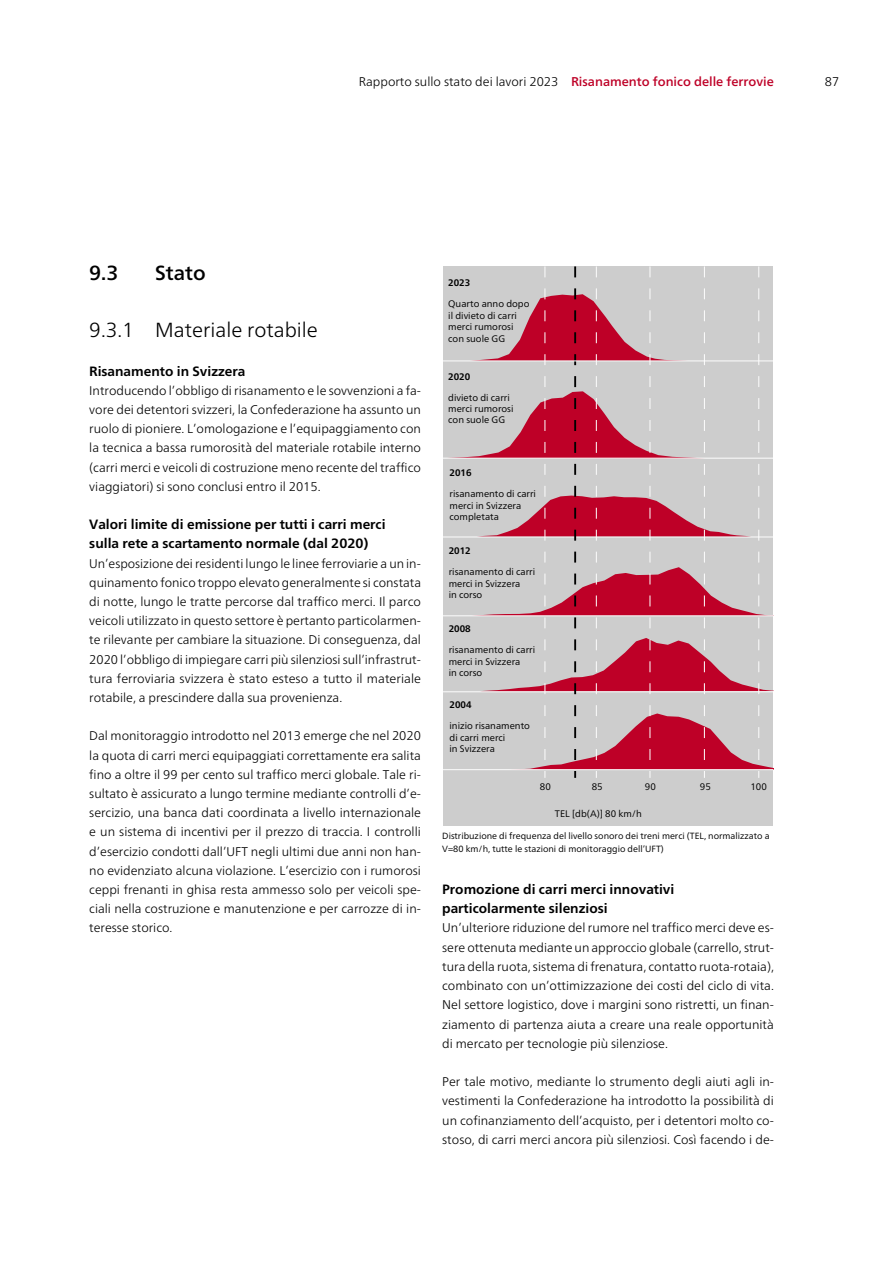
<style>
.page{position:relative;width:893px;height:1263px;background:#fff}
.page>*{position:absolute;margin:0;border:0;box-sizing:border-box;transform-origin:0 0}
._03_Untertitel_Nr{font:300 20.4px "Frutiger Neue LT";color:#000}
._02_Titel_Nr{font:500 20.4px "Frutiger Neue LT";color:#000}
._04_Zwischentitel{font:700 13.5px/19.2px "Frutiger Neue LT";color:#000}
._05_Fliesstext{font:300 12.6px/19.2px "Frutiger Neue LT";color:#000;text-align:justify}
.t1{font:9.45px/11.4px "Frutiger Neue LT";color:#000}
.t2{font:700 9.45px "Frutiger Neue LT";color:#000}
.t3{font:9px/13.5px "Frutiger Neue LT";color:#000}
.s1{font-weight:500;font-size:12.75px;color:#be0027}
</style>
<div class="page">
<div style="left:443px;top:266px;width:330px;height:560px;background:#cdcdcd"></div>
<hr style="left:443px;top:536px;width:330px;height:1px;background:#fff">
<hr style="left:443px;top:691px;width:330px;height:1px;background:#fff">
<svg style="left:446px;top:266px;width:327px;height:512px"></svg>
<hr style="left:443px;top:769px;width:330px;height:1px;background:#fff">
<hr style="left:443px;top:615px;width:330px;height:1px;background:#fff">
<hr style="left:443px;top:458px;width:330px;height:1px;background:#fff">
<hr style="left:443px;top:360px;width:330px;height:1px;background:#fff">
<h2 class="_02_Titel_Nr" style="left:89px;top:260px;width:31px">9.3</h2>
<h2 class="_02_Titel_Nr" style="left:155px;top:260px;width:52px">Stato</h2>
<p class="_05_Fliesstext" style="left:359px;top:72px;width:417px">Rapporto sullo stato dei lavori 2023 <span class="s1">Risanamento fonico delle ferrovie</span></p>
<p class="_05_Fliesstext" style="left:825px;top:72px;width:16px">87</p>
<p class="t2" style="left:448px;top:278px;width:24px">2023</p>
<h3 class="_03_Untertitel_Nr" style="left:89px;top:318px;width:230px">9.3.1 Materiale rotabile</h3>
<p class="_04_Zwischentitel" style="left:89px;top:361px;width:158px">Risanamento in Svizzera</p>
<p class="_05_Fliesstext" style="left:89px;top:381px;width:333px">Introducendo l’obbligo di risanamento e le sovvenzioni a fa&shy;vore dei detentori svizzeri, la Confederazione ha assunto un ruolo di pioniere. L’omologazione e l’equipaggiamento con la tecnica a bassa rumorosità del materiale rotabile interno (carri merci e veicoli di costruzione meno recente del traffico viaggiatori) si sono conclusi entro il 2015.</p>
<p class="_04_Zwischentitel" style="left:89px;top:515px;width:298px">Valori limite di emissione per tutti i carri merci sulla rete a scartamento normale (dal 2020)</p>
<p class="_05_Fliesstext" style="left:89px;top:553px;width:333px">Un’esposizione dei residenti lungo le linee ferroviarie a un in&shy;quinamento fonico troppo elevato generalmente si constata di notte, lungo le tratte percorse dal traffico merci. Il parco veicoli utilizzato in questo settore è pertanto particolarmen&shy;te rilevante per cambiare la situazione. Di conseguenza, dal 2020 l’obbligo di impiegare carri più silenziosi sull’infrastrut&shy;tura ferroviaria svizzera è stato esteso a tutto il materiale rotabile, a prescindere dalla sua provenienza.</p>
<p class="_05_Fliesstext" style="left:89px;top:726px;width:333px">Dal monitoraggio introdotto nel 2013 emerge che nel 2020 la quota di carri merci equipaggiati correttamente era salita fino a oltre il 99 per cento sul traffico merci globale. Tale ri&shy;sultato è assicurato a lungo termine mediante controlli d’e&shy;sercizio, una banca dati coordinata a livello internazionale e un sistema di incentivi per il prezzo di traccia. I controlli d’esercizio condotti dall’UFT negli ultimi due anni non han&shy;no evidenziato alcuna violazione. L’esercizio con i rumorosi ceppi frenanti in ghisa resta ammesso solo per veicoli spe&shy;ciali nella costruzione e manutenzione e per carrozze di in&shy;teresse storico.</p>
<p class="t1" style="left:448px;top:298px;width:83px">Quarto anno dopo il divieto di carri merci rumorosi con suole GG</p>
<p class="t2" style="left:448px;top:371px;width:24px">2020</p>
<p class="t1" style="left:448px;top:392px;width:67px">divieto di carri merci rumorosi con suole GG</p>
<p class="t2" style="left:449px;top:467px;width:24px">2016</p>
<p class="t1" style="left:450px;top:488px;width:88px">risanamento di carri merci in Svizzera completata</p>
<p class="t2" style="left:449px;top:545px;width:24px">2012</p>
<p class="t1" style="left:449px;top:566px;width:88px">risanamento di carri merci in Svizzera<br>in corso</p>
<p class="t2" style="left:449px;top:623px;width:24px">2008</p>
<p class="t1" style="left:449px;top:644px;width:88px">risanamento di carri merci in Svizzera<br>in corso</p>
<p class="t2" style="left:449px;top:699px;width:24px">2004</p>
<p class="t1" style="left:450px;top:720px;width:82px">inizio risanamento di carri merci<br>in Svizzera</p>
<p class="t1" style="left:540px;top:781px;width:12px">80</p>
<p class="t1" style="left:592px;top:781px;width:12px">85</p>
<p class="t1" style="left:645px;top:781px;width:12px">90</p>
<p class="t1" style="left:700px;top:781px;width:12px">95</p>
<p class="t1" style="left:750px;top:781px;width:18px">100</p>
<p class="t1" style="left:555px;top:807px;width:89px">TEL [db(A)] 80 km/h</p>
<p class="t3" style="left:442px;top:829px;width:329px">Distribuzione di frequenza del livello sonoro dei treni merci (TEL, normalizzato a<br>V=80 km/h, tutte le stazioni di monitoraggio dell’UFT)</p>
<p class="_04_Zwischentitel" style="left:442px;top:880px;width:234px">Promozione di carri merci innovativi particolarmente silenziosi</p>
<p class="_05_Fliesstext" style="left:442px;top:918px;width:333px">Un’ulteriore riduzione del rumore nel traffico merci deve es&shy;sere ottenuta mediante un approccio globale (carrello, strut&shy;tura della ruota, sistema di frenatura, contatto ruota-rotaia), combinato con un’ottimizzazione dei costi del ciclo di vita.<br>Nel settore logistico, dove i margini sono ristretti, un finan&shy;ziamento di partenza aiuta a creare una reale opportunità di mercato per tecnologie più silenziose.</p>
<p class="_05_Fliesstext" style="left:442px;top:1072px;width:333px">Per tale motivo, mediante lo strumento degli aiuti agli in&shy;vestimenti la Confederazione ha introdotto la possibilità di un cofinanziamento dell’acquisto, per i detentori molto co&shy;stoso, di carri merci ancora più silenziosi. Così facendo i de-</p>
</div>
